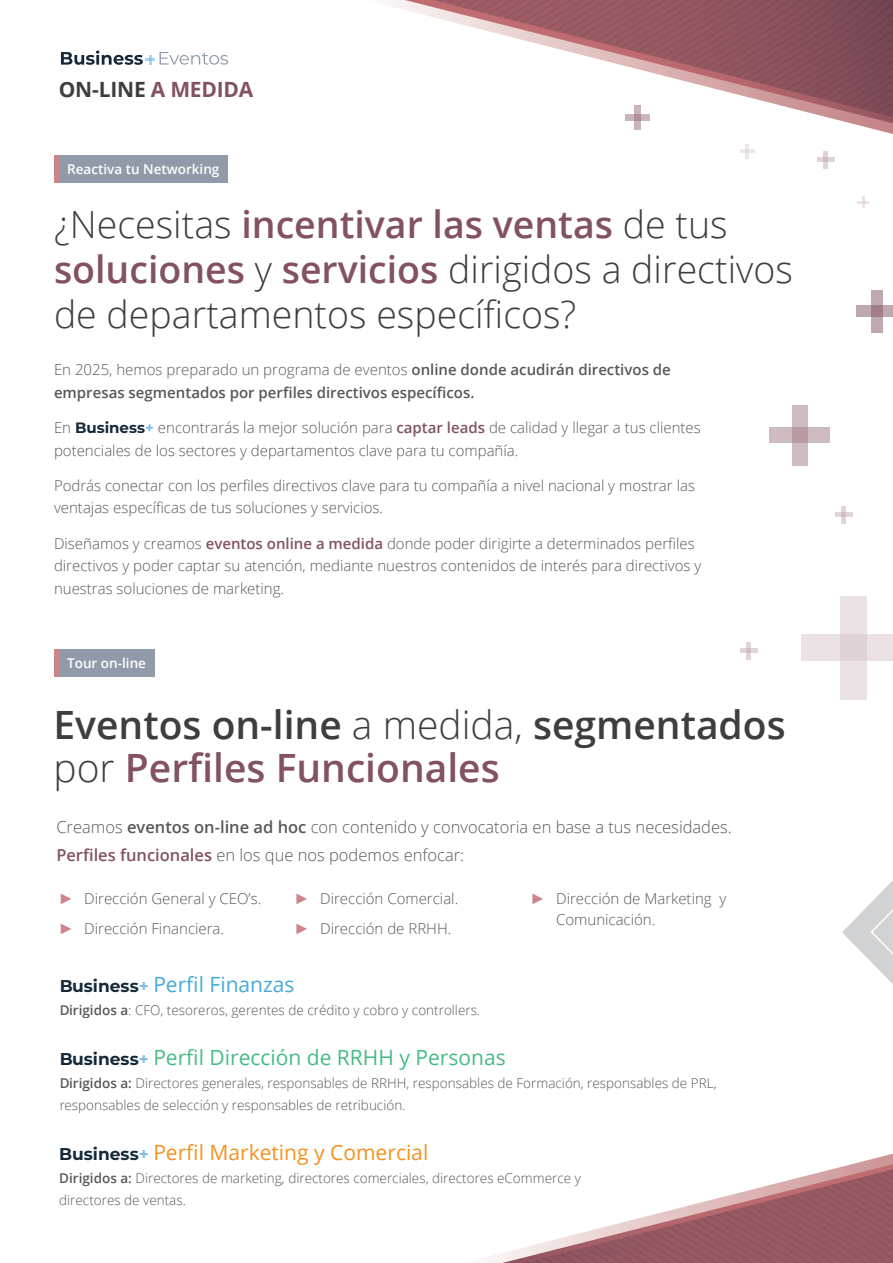
<style>
.page{position:relative;width:893px;height:1263px;background:#fff}
.page>*{position:absolute;margin:0;border:0;box-sizing:border-box;transform-origin:0 0}
.t1{font:600 39px/43.5px "Open Sans";color:#3e3e3f}
.t2{font:300 37.5px/45px "Open Sans";color:#3e3e3f}
.t3{font:21px "Open Sans";color:#46bb85}
.t4{font:21px "Open Sans";color:#f6911e}
.t5{font:21px "Open Sans";color:#45aad8}
.t6{font:700 21px "Open Sans";letter-spacing:-.01em;color:#3e3e3f}
.Body{font:300 16.5px "Open Sans";color:#57585a}
.Body-2{font:300 15px/22.5px "Open Sans";color:#57585a}
.Body-3{font:600 15px/22.5px "Open Sans";color:#57585a}
.t7{font:300 13.5px/22.5px "Open Sans";color:#57585a}
.Sección{font:600 13.5px "Open Sans";color:#fff}
.s1{color:#825260}
.s2{font-weight:600;color:#825260}
.s3{font-weight:300}
.s4{font-family:"Montserrat";font-weight:100;color:#142838}
.s5{font-family:"Montserrat";font-weight:100;color:#81bfe9}
.s6{font-weight:600}
.s7{font-family:"Arial";font-weight:400;color:#cd8587}
.s8{font-family:"Montserrat";font-weight:100;font-size:17.1px;color:#142838}
.s9{font-family:"Montserrat";font-weight:100;font-size:17.1px;color:#81bfe9}
</style>
<div class="page">
<svg style="left:842px;top:880px;width:51px;height:104px"></svg>
<svg style="left:391px;top:0;width:502px;height:134px"></svg>
<div style="left:634px;top:105px;width:7px;height:25px;background:#c9b4ba"></div>
<svg style="left:625px;top:114px;width:25px;height:7px"></svg>
<div style="left:872px;top:290px;width:11px;height:42px;background:#c0a8af"></div>
<svg style="left:856px;top:306px;width:37px;height:11px"></svg>
<div style="left:839px;top:596px;width:27px;height:103px;background:#eae2e4"></div>
<div style="left:801px;top:634px;width:92px;height:27px;background:linear-gradient(to right,#e8dfe2,#e6dcdf)"></div>
<div style="left:792px;top:405px;width:16px;height:60px;background:#cebcc1"></div>
<svg style="left:770px;top:427px;width:60px;height:16px"></svg>
<hr style="left:745px;top:144px;width:4px;height:14px;background:#ede7e9">
<hr style="left:740px;top:149px;width:14px;height:4px;background:#ede7e9">
<svg style="left:842px;top:506px;width:4px;height:18px"></svg>
<svg style="left:835px;top:513px;width:18px;height:4px"></svg>
<svg style="left:824px;top:151px;width:4px;height:18px"></svg>
<svg style="left:817px;top:158px;width:18px;height:4px"></svg>
<svg style="left:858px;top:197px;width:11px;height:11px"></svg>
<svg style="left:746px;top:642px;width:5px;height:18px"></svg>
<svg style="left:740px;top:649px;width:17px;height:4px"></svg>
<svg style="left:492px;top:1153px;width:401px;height:110px"></svg>
<svg style="left:61px;top:51px;width:167px;height:14px"></svg>
<div style="left:59px;top:156px;width:169px;height:27px;background:#909aa9"></div>
<div style="left:54px;top:156px;width:5px;height:27px;background:#cd8587"></div>
<div style="left:59px;top:649px;width:96px;height:27px;background:#909aa9"></div>
<div style="left:54px;top:649px;width:5px;height:27px;background:#cd8587"></div>
<h3 class="t6" style="left:59px;top:75px;width:196px">ON-LINE <span class="s1">A MEDIDA</span></h3>
<p class="Sección" style="left:67px;top:160px;width:154px">Reactiva tu Networking</p>
<p class="t2" style="left:54px;top:201px;width:740px">¿Necesitas <span class="s2">incentivar las ventas</span> de tus <span class="s2">soluciones</span> y <span class="s2">servicios</span> dirigidos a directivos de departamentos específicos?</p>
<p class="Body-3" style="left:54px;top:358px;width:618px"><span class="s3">En 2025, hemos preparado un programa de eventos</span> online donde acudirán directivos de empresas segmentados por perfiles directivos específicos.</p>
<p class="Body-2" style="left:54px;top:416px;width:648px">En <span class="s4">Business</span><span class="s5">+</span> encontrarás la mejor solución para <span class="s2">captar leads</span> de calidad y llegar a tus clientes potenciales de los sectores y departamentos clave para tu compañía.</p>
<p class="Body-2" style="left:54px;top:474px;width:642px">Podrás conectar con los perfiles directivos clave para tu compañía a nivel nacional y mostrar las ventajas específicas de tus soluciones y servicios.</p>
<p class="Body-2" style="left:54px;top:531px;width:649px">Diseñamos y creamos <span class="s2">eventos online a medida</span> donde poder dirigirte a determinados perfiles directivos y poder captar su atención, mediante nuestros contenidos de interés para directivos y nuestras soluciones de marketing.</p>
<p class="Sección" style="left:67px;top:654px;width:80px">Tour on-line</p>
<p class="t1" style="left:54px;top:702px;width:734px">Eventos on-line <span class="s3">a medida,</span> segmentados <span class="s3">por</span> <span class="s1">Perfiles Funcionales</span></p>
<p class="Body" style="left:56px;top:816px;width:677px">Creamos <span class="s6">eventos on-line ad hoc</span> con contenido y convocatoria en base a tus necesidades.</p>
<p class="Body" style="left:56px;top:844px;width:409px"><span class="s2">Perfiles funcionales</span> en los que nos podemos enfocar:</p>
<p class="Body-2" style="left:59px;top:887px;width:204px"><span class="s7">►</span> Dirección General y CEO’s.</p>
<p class="Body-2" style="left:59px;top:917px;width:167px"><span class="s7">►</span> Dirección Financiera.</p>
<p class="Body-2" style="left:295px;top:887px;width:165px"><span class="s7">►</span> Dirección Comercial.</p>
<p class="Body-2" style="left:295px;top:917px;width:158px"><span class="s7">►</span> Dirección de RRHH.</p>
<p class="Body-2" style="left:556px;top:888px;width:172px;line-height:21px;text-indent:-26px"><span class="s7">►</span> Dirección de Marketing y<br>Comunicación.</p>
<h3 class="t5" style="left:59px;top:970px;width:237px"><span class="s8">Business</span><span class="s9">+</span> Perfil Finanzas</h3>
<p class="t7" style="left:59px;top:998px;width:422px"><span class="s6">Dirigidos a</span>: CFO, tesoreros, gerentes de crédito y cobro y controllers.</p>
<h3 class="t3" style="left:59px;top:1043px;width:448px"><span class="s8">Business</span><span class="s9">+</span> Perfil Dirección de RRHH y Personas</h3>
<p class="t7" style="left:59px;top:1071px;width:659px"><span class="s6">Dirigidos a:</span> Directores generales, responsables de RRHH, responsables de Formación, responsables de PRL, responsables de selección y responsables de retribución.</p>
<h3 class="t4" style="left:59px;top:1138px;width:371px"><span class="s8">Business</span><span class="s9">+</span> Perfil Marketing y Comercial</h3>
<p class="t7" style="left:59px;top:1166px;width:523px"><span class="s6">Dirigidos a:</span> Directores de marketing, directores comerciales, directores eCommerce y directores de ventas.</p>
</div>
